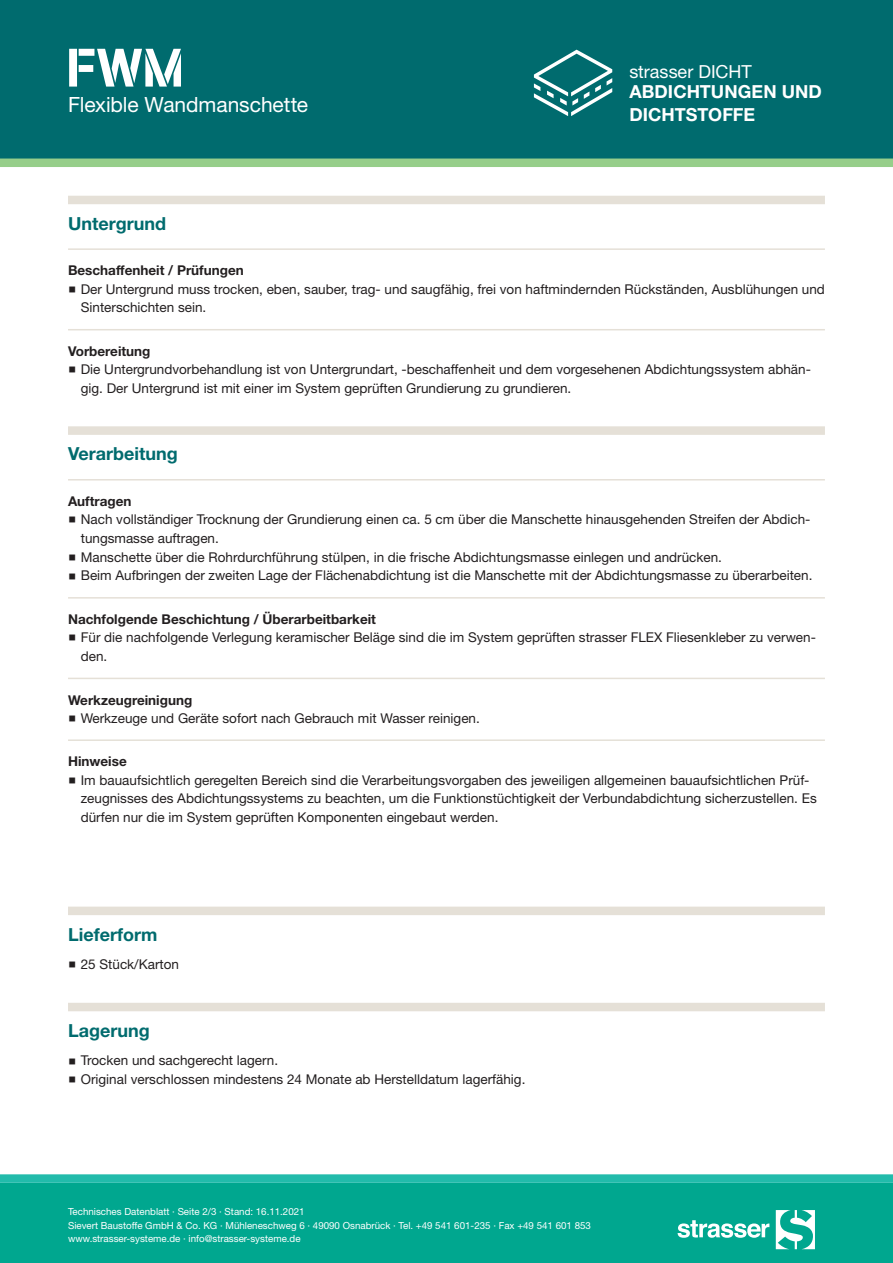
<style>
.page{position:relative;width:893px;height:1263px;background:#fff}
.page>*{position:absolute;margin:0;border:0;box-sizing:border-box;transform-origin:0 0}
.CB_AF_STR_Produkt_ku{font:700 54px "Standard CT Stencil";color:#fff}
.CB_AF_STR_Produkt_la{font:21px "Helvetica Neue LT Std";letter-spacing:-.005em;color:#fff}
.CB_AF_STR_Ueberschri{font:700 18px "Helvetica Neue LT Std";color:#006b6e}
.CB_AF_STR_Produktgru{font:700 18px/22.5px "Helvetica Neue LT Std";letter-spacing:.005em;color:#fff}
.CB_AF_STR_Produktgru-2{font:18px "Helvetica Neue LT Std";color:#fff}
.t1{font:13.5px/18.8px "Helvetica Neue LT Std";color:#231f20}
.CB_AF_STR_Unterueber{font:700 13.5px "Helvetica Neue LT Std";color:#231f20}
.t2{font:9.75px/13.5px "Helvetica Neue LT Std";color:#fff}
</style>
<div class="page">
<div style="left:0;top:0;width:893px;height:159px;background:#006b6e"></div>
<div style="left:0;top:159px;width:893px;height:8px;background:#96ce8a"></div>
<svg style="left:534px;top:50px;width:78px;height:66px"></svg>
<div style="left:0;top:1183px;width:893px;height:80px;background:#00a78f"></div>
<svg style="left:678px;top:1220px;width:91px;height:18px"></svg>
<svg style="left:776px;top:1210px;width:39px;height:39px"></svg>
<div style="left:0;top:1174px;width:893px;height:9px;background:#22bbab"></div>
<div style="left:68px;top:196px;width:757px;height:8px;background:#e5e0d7"></div>
<hr style="left:68px;top:248px;width:757px;height:2px;background:#e5e0d7">
<hr style="left:68px;top:329px;width:757px;height:1px;background:#e5e0d7">
<div style="left:68px;top:426px;width:757px;height:9px;background:#e5e0d7"></div>
<hr style="left:68px;top:479px;width:757px;height:1px;background:#e5e0d7">
<hr style="left:68px;top:597px;width:757px;height:2px;background:#e5e0d7">
<hr style="left:68px;top:678px;width:757px;height:1px;background:#e5e0d7">
<hr style="left:68px;top:739px;width:757px;height:2px;background:#e5e0d7">
<div style="left:68px;top:907px;width:757px;height:8px;background:#e5e0d7"></div>
<div style="left:68px;top:1003px;width:757px;height:8px;background:#e5e0d7"></div>
<p class="CB_AF_STR_Produkt_ku" style="left:66px;top:34px;width:120px">FWM</p>
<p class="CB_AF_STR_Produkt_la" style="left:68px;top:92px;width:242px">Flexible Wandmanschette</p>
<p class="CB_AF_STR_Produktgru-2" style="left:629px;top:61px;width:124px">strasser DICHT</p>
<p class="CB_AF_STR_Produktgru" style="left:629px;top:80px;width:194px">ABDICHTUNGEN UND<br>DICHTSTOFFE</p>
<p class="CB_AF_STR_Ueberschri" style="left:68px;top:212px;width:100px">Untergrund</p>
<p class="CB_AF_STR_Unterueber" style="left:68px;top:262px;width:177px">Beschaffenheit / Prüfungen</p>
<p class="t1" style="left:81px;top:279px;width:746px">Der Untergrund muss trocken, eben, sauber, trag- und saugfähig, frei von haftmindernden Rückständen, Ausblühungen und<br>Sinterschichten sein.</p>
<p class="CB_AF_STR_Unterueber" style="left:68px;top:343px;width:84px">Vorbereitung</p>
<p class="t1" style="left:81px;top:360px;width:732px">Die Untergrundvorbehandlung ist von Untergrundart, -beschaffenheit und dem vorgesehenen Abdichtungssystem abhän&shy;gig. Der Untergrund ist mit einer im System geprüften Grundierung zu grundieren.</p>
<p class="CB_AF_STR_Ueberschri" style="left:68px;top:443px;width:111px">Verarbeitung</p>
<p class="CB_AF_STR_Unterueber" style="left:68px;top:493px;width:65px">Auftragen</p>
<p class="t1" style="left:81px;top:510px;width:731px">Nach vollständiger Trocknung der Grundierung einen ca. 5 cm über die Manschette hinausgehenden Streifen der Abdich&shy;tungsmasse auftragen.</p>
<p class="t1" style="left:81px;top:547px;width:643px">Manschette über die Rohrdurchführung stülpen, in die frische Abdichtungsmasse einlegen und andrücken.</p>
<p class="t1" style="left:81px;top:566px;width:733px">Beim Aufbringen der zweiten Lage der Flächenabdichtung ist die Manschette mit der Abdichtungsmasse zu überarbeiten.</p>
<p class="CB_AF_STR_Unterueber" style="left:68px;top:611px;width:309px">Nachfolgende Beschichtung / Überarbeitbarkeit</p>
<p class="t1" style="left:81px;top:628px;width:737px">Für die nachfolgende Verlegung keramischer Beläge sind die im System geprüften strasser FLEX Fliesenkleber zu verwen&shy;den.</p>
<p class="CB_AF_STR_Unterueber" style="left:68px;top:691px;width:126px">Werkzeugreinigung</p>
<p class="t1" style="left:81px;top:708px;width:401px">Werkzeuge und Geräte sofort nach Gebrauch mit Wasser reinigen.</p>
<p class="CB_AF_STR_Unterueber" style="left:68px;top:753px;width:60px">Hinweise</p>
<p class="t1" style="left:81px;top:770px;width:737px">Im bauaufsichtlich geregelten Bereich sind die Verarbeitungsvorgaben des jeweiligen allgemeinen bauaufsichtlichen Prüf&shy;zeugnisses des Abdichtungssystems zu beachten, um die Funktionstüchtigkeit der Verbundabdichtung sicherzustellen. Es dürfen nur die im System geprüften Komponenten eingebaut werden.</p>
<p class="CB_AF_STR_Ueberschri" style="left:68px;top:923px;width:91px">Lieferform</p>
<p class="t1" style="left:81px;top:955px;width:100px">25 Stück/Karton</p>
<p class="CB_AF_STR_Ueberschri" style="left:68px;top:1019px;width:83px">Lagerung</p>
<p class="t1" style="left:81px;top:1051px;width:199px">Trocken und sachgerecht lagern.</p>
<p class="t1" style="left:81px;top:1070px;width:446px">Original verschlossen mindestens 24 Monate ab Herstelldatum lagerfähig.</p>
<p class="t2" style="left:68px;top:1205px;width:524px">Technisches Datenblatt · Seite 2/3 · Stand: 16.11.2021<br>Sievert Baustoffe GmbH &amp; Co. KG · Mühleneschweg 6 · 49090 Osnabrück · Tel. +49 541 601-235 · Fax +49 541 601 853 www.strasser-systeme.de · info@strasser-systeme.de</p>
</div>
